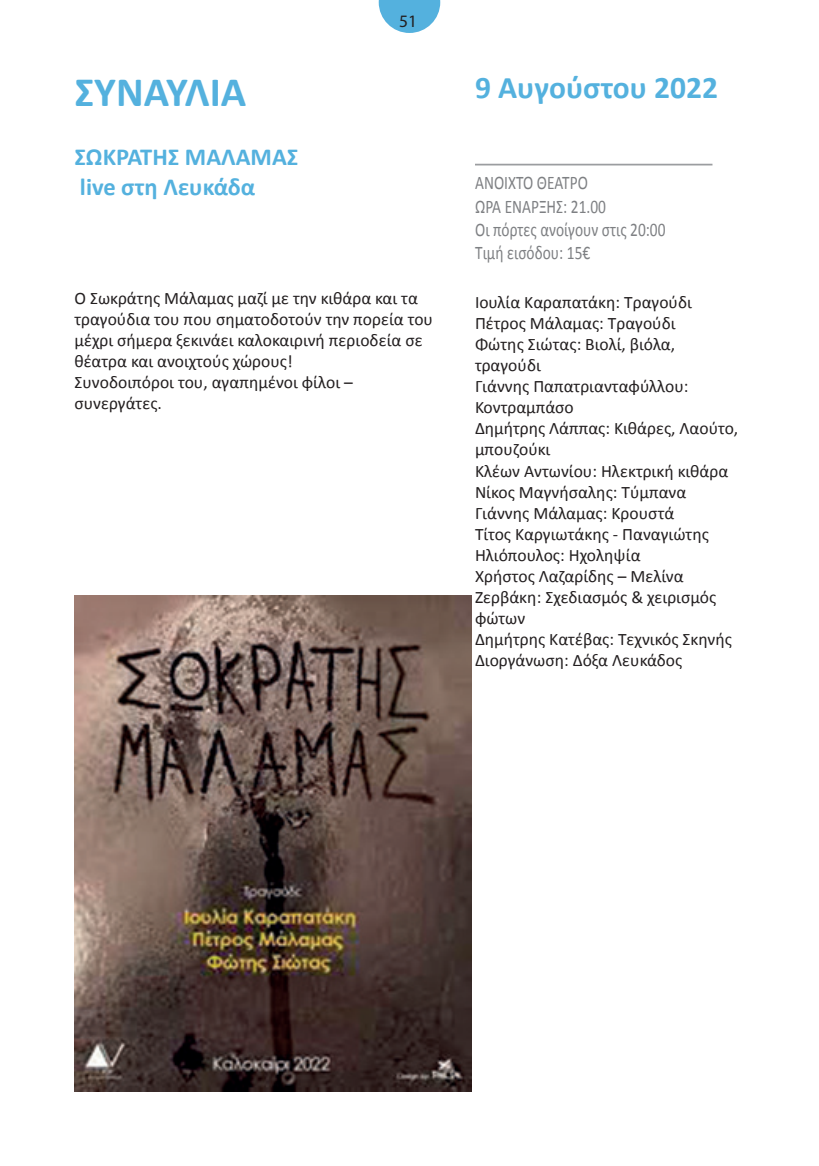
<style>
.page{position:relative;width:819px;height:1166px;background:#fff}
.page>*{position:absolute;margin:0;border:0;box-sizing:border-box;transform-origin:0 0}
.t1{font:700 42px "Calibri";color:#54b1de}
.t2{font:700 31.5px "Calibri";color:#54b1de}
.t3{font:700 24.5px/29.4px "Calibri";color:#54b1de}
.t4{font:19.25px/23.1px "Calibri";color:#7e8083;scale:.8 1}
.t5{font:17.5px/21px "Calibri";color:#231f20}
.t6{font:17.5px "Myriad Pro";color:#231f20}
</style>
<div class="page">
<svg style="left:379px;top:0;width:61px;height:33px"></svg>
<hr style="left:475px;top:164px;width:237px;height:1px;background:#9b9da0">
<img style="left:74px;top:595px;width:398px;height:496px">
<h1 class="t1" style="left:74px;top:65px;width:173px">ΣΥΝΑΥΛΙΑ</h1>
<h3 class="t3" style="left:74px;top:142px;width:225px">ΣΩΚΡΑΤΗ Σ ΜΑΛΑΜΑΣ live στη Λευκάδα</h3>
<p class="t6" style="left:399px;top:10px;width:19px">51</p>
<p class="t5" style="left:74px;top:287px;width:360px">O Σωκράτης Μάλαμας μαζί με την κιθάρα και τα τραγούδια του που σηματοδοτούν την πορεία του μέχρι σήμερα ξεκινάει καλοκαιρινή περιοδεία σε θέατρα και ανοιχτούς χώρους!<br>Συνοδοιπόροι του, αγαπημένοι φίλοι – συνεργάτες.</p>
<h2 class="t2" style="left:475px;top:68px;width:245px">9 Αυγούστου 2022</h2>
<p class="t4" style="left:475px;top:172px;width:239px">ΑΝΟΙΧΤΟ ΘΕΑΤΡΟ<br>ΩΡΑ ΕΝΑΡΞΗΣ: 21.00<br>Οι πόρτες ανοίγουν στις 20:00<br>Τιμή εισόδου: 15€</p>
<p class="t5" style="left:475px;top:292px;width:265px">Ιουλία Καραπατάκη: Τραγούδι<br>Πέτρος Μάλαμας: Τραγούδι<br>Φώτης Σιώτας: Βιολί, βιόλα, τραγούδι<br>Γιάννης Παπατριανταφύλλου:<br>Κοντραμπάσο<br>Δημήτρης Λάππας: Κιθάρες, Λαούτο, μπουζούκι<br>Κλέων Αντωνίου: Ηλεκτρική κιθάρα<br>Νίκος Μαγνήσαλης: Τύμπανα<br>Γιάννης Μάλαμας: Κρουστά<br>Τίτος Καργιωτάκης - Παναγιώτης<br>Ηλιόπουλος: Ηχοληψία<br>Χρήστος Λαζαρίδης – Μελίνα<br>Ζερβάκη: Σχεδιασμός &amp; χειρισμός φώτων<br>Δημήτρης Κατέβας: Τεχνικός Σκηνής<br>Διοργάνωση: Δόξα Λευκάδος</p>
</div>
